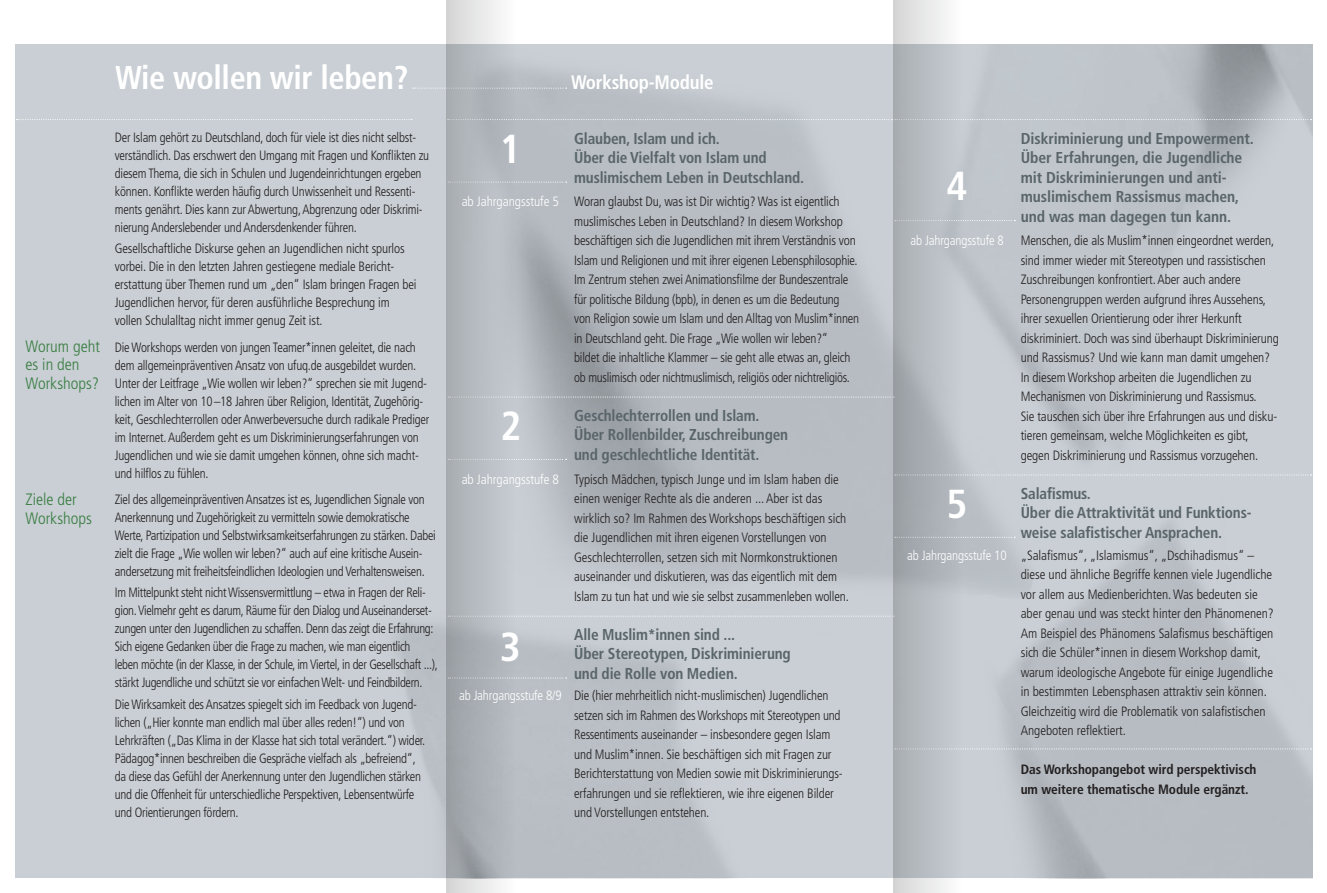
<style>
.page{position:relative;width:1327px;height:893px;background:#fff}
.page>*{position:absolute;margin:0;border:0;box-sizing:border-box;transform-origin:0 0}
.t1{font:700 condensed 40.5px "Frutiger";color:#fff}
.t2{font:700 condensed 33px "Frutiger";letter-spacing:-.01em;color:#fff}
.t3{font:700 condensed 19.5px "Frutiger";letter-spacing:-.01em;color:#fff}
.t4{font:300 condensed 16.5px/18.9px "Frutiger";color:#387c41}
.t5{font:700 condensed 15.75px/19.5px "Frutiger";letter-spacing:-.01em;color:#59656b}
.t6{font:300 condensed 13.5px/19.5px "Frutiger";letter-spacing:-.015em;color:#231f20}
.t7{font:300 condensed 13.5px/18px "Frutiger";letter-spacing:-.015em;color:#231f20;scale:.95 1}
.t8{font:300 condensed 13.5px/18px "Frutiger";letter-spacing:-.015em;color:#231f20;scale:.94 1}
.t9{font:300 condensed 13.5px/19.5px "Frutiger";letter-spacing:-.015em;color:#231f20;scale:.96 1}
.t10{font:300 condensed 13.5px "Frutiger";letter-spacing:-.01em;color:#fff}
.t11{font:700 condensed 13.5px/19.5px "Frutiger";letter-spacing:-.005em;color:#231f20}
</style>
<div class="page">
<div style="left:15px;top:45px;width:1297px;height:833px;background:#c9cfd4"></div>
<img style="left:397px;top:45px;width:915px;height:833px">
<svg style="left:16px;top:119px;width:396px;height:1px"></svg>
<svg style="left:514px;top:119px;width:797px;height:1px"></svg>
<svg style="left:514px;top:396px;width:379px;height:2px"></svg>
<svg style="left:514px;top:616px;width:379px;height:1px"></svg>
<svg style="left:961px;top:474px;width:350px;height:1px"></svg>
<svg style="left:961px;top:748px;width:350px;height:1px"></svg>
<svg style="left:514px;top:182px;width:53px;height:1px"></svg>
<svg style="left:413px;top:88px;width:154px;height:1px"></svg>
<svg style="left:961px;top:220px;width:54px;height:1px"></svg>
<svg style="left:514px;top:677px;width:53px;height:2px"></svg>
<svg style="left:514px;top:459px;width:53px;height:1px"></svg>
<svg style="left:961px;top:537px;width:54px;height:1px"></svg>
<svg style="left:893px;top:0;width:68px;height:893px"></svg>
<svg style="left:446px;top:0;width:68px;height:893px"></svg>
<h2 class="t2" style="left:115px;top:58px;width:295px">Wie wollen wir leben?</h2>
<h3 class="t3" style="left:571px;top:70px;width:144px">Workshop-Module</h3>
<p class="t4" style="left:26px;top:337px;width:76px">Worum geht es in den<br>Workshops?</p>
<p class="t4" style="left:26px;top:490px;width:68px">Ziele der<br>Workshops</p>
<p class="t7" style="left:115px;top:128px;width:332px">Der Islam gehört zu Deutschland, doch für viele ist dies nicht selbst&shy;verständlich. Das erschwert den Umgang mit Fragen und Konflikten zu diesem Thema, die sich in Schulen und Jugendeinrichtungen ergeben können. Konflikte werden häufig durch Unwissenheit und Ressenti&shy;ments genährt. Dies kann zur Abwertung, Abgrenzung oder Diskrimi&shy;nierung Anderslebender und Andersdenkender führen.</p>
<p class="t6" style="left:115px;top:240px;width:303px;line-height:18px">Gesellschaftliche Diskurse gehen an Jugendlichen nicht spurlos vorbei. Die in den letzten Jahren gestiegene mediale Bericht&shy;erstattung über Themen rund um „den“ Islam bringen Fragen bei Jugendlichen hervor, für deren ausführliche Besprechung im vollen Schulalltag nicht immer genug Zeit ist.</p>
<p class="t7" style="left:115px;top:338px;width:333px">Die Workshops werden von jungen Teamer*innen geleitet, die nach dem allgemeinpräventiven Ansatz von ufuq.de ausgebildet wurden.<br>Unter der Leitfrage „Wie wollen wir leben?“ sprechen sie mit Jugend&shy;lichen im Alter von 10–18 Jahren über Religion, Identität, Zugehörig&shy;keit, Geschlechterrollen oder Anwerbeversuche durch radikale Prediger im Internet. Außerdem geht es um Diskriminierungserfahrungen von Jugendlichen und wie sie damit umgehen können, ohne sich macht&shy;und hilflos zu fühlen.</p>
<p class="t8" style="left:115px;top:491px;width:343px">Ziel des allgemeinpräventiven Ansatzes ist es, Jugendlichen Signale von Anerkennung und Zugehörigkeit zu vermitteln sowie demokratische Werte, Partizipation und Selbstwirksamkeitserfahrungen zu stärken. Dabei zielt die Frage „Wie wollen wir leben?“ auch auf eine kritische Ausein&shy;andersetzung mit freiheitsfeindlichen Ideologien und Verhaltensweisen.</p>
<p class="t8" style="left:115px;top:584px;width:345px">Im Mittelpunkt steht nicht Wissensvermittlung – etwa in Fragen der Reli&shy;gion. Vielmehr geht es darum, Räume für den Dialog und Auseinanderset&shy;zungen unter den Jugendlichen zu schaffen. Denn das zeigt die Erfahrung:<br>Sich eigene Gedanken über die Frage zu machen, wie man eigentlich<br>leben möchte (in der Klasse, in der Schule, im Viertel, in der Gesellschaft ...), stärkt Jugendliche und schützt sie vor einfachen Welt- und Feindbildern.</p>
<p class="t7" style="left:115px;top:695px;width:328px">Die Wirksamkeit des Ansatzes spiegelt sich im Feedback von Jugend&shy;lichen („Hier konnte man endlich mal über alles reden!“) und von Lehrkräften („Das Klima in der Klasse hat sich total verändert.“) wider.<br>Pädagog*innen beschreiben die Gespräche vielfach als „befreiend“, da diese das Gefühl der Anerkennung unter den Jugendlichen stärken und die Offenheit für unterschiedliche Perspektiven, Lebensentwürfe und Orientierungen fördern.</p>
<h1 class="t1" style="left:500px;top:125px;width:23px">1</h1>
<p class="t10" style="left:462px;top:194px;width:99px">ab Jahrgangsstufe 5</p>
<h1 class="t1" style="left:500px;top:402px;width:23px">2</h1>
<p class="t10" style="left:462px;top:471px;width:99px">ab Jahrgangsstufe 8</p>
<h1 class="t1" style="left:500px;top:623px;width:23px">3</h1>
<p class="t10" style="left:459px;top:688px;width:104px">ab Jahrgangsstufe 8/9</p>
<p class="t5" style="left:574px;top:128px;width:231px">Glauben, Islam und ich.<br>Über die Vielfalt von Islam und muslimischem Leben in Deutschland.</p>
<p class="t6" style="left:574px;top:192px;width:286px">Woran glaubst Du, was ist Dir wichtig? Was ist eigentlich muslimisches Leben in Deutschland? In diesem Workshop beschäftigen sich die Jugendlichen mit ihrem Verständnis von Islam und Religionen und mit ihrer eigenen Lebensphilosophie.<br>Im Zentrum stehen zwei Animationsfilme der Bundeszentrale für politische Bildung (bpb), in denen es um die Bedeutung von Religion sowie um Islam und den Alltag von Muslim*innen in Deutschland geht. Die Frage „Wie wollen wir leben?“<br>bildet die inhaltliche Klammer – sie geht alle etwas an, gleich ob muslimisch oder nichtmuslimisch, religiös oder nichtreligiös.</p>
<p class="t5" style="left:574px;top:406px;width:215px">Geschlechterrollen und Islam.<br>Über Rollenbilder, Zuschreibungen und geschlechtliche Identität.</p>
<p class="t6" style="left:574px;top:469px;width:276px">Typisch Mädchen, typisch Junge und im Islam haben die einen weniger Rechte als die anderen ... Aber ist das wirklich so? Im Rahmen des Workshops beschäftigen sich die Jugendlichen mit ihren eigenen Vorstellungen von Geschlechterrollen, setzen sich mit Normkonstruktionen auseinander und diskutieren, was das eigentlich mit dem Islam zu tun hat und wie sie selbst zusammenleben wollen.</p>
<p class="t5" style="left:574px;top:624px;width:218px">Alle Muslim*innen sind ...<br>Über Stereotypen, Diskriminierung und die Rolle von Medien.</p>
<p class="t9" style="left:574px;top:686px;width:281px">Die (hier mehrheitlich nicht-muslimischen) Jugendlichen setzen sich im Rahmen des Workshops mit Stereotypen und Ressentiments auseinander – insbesondere gegen Islam und Muslim*innen. Sie beschäftigen sich mit Fragen zur Berichterstattung von Medien sowie mit Diskriminierungs&shy;erfahrungen und sie reflektieren, wie ihre eigenen Bilder und Vorstellungen entstehen.</p>
<h1 class="t1" style="left:946px;top:162px;width:23px">4</h1>
<p class="t10" style="left:910px;top:233px;width:95px">ab Jahrgangsstufe 8</p>
<h1 class="t1" style="left:946px;top:480px;width:23px">5</h1>
<p class="t10" style="left:907px;top:547px;width:101px">ab Jahrgangsstufe 10</p>
<p class="t5" style="left:1020px;top:128px;width:235px">Diskriminierung und Empowerment.<br>Über Erfahrungen, die Jugendliche mit Diskriminierungen und anti&shy;muslimischem Rassismus machen, und was man dagegen tun kann.</p>
<p class="t6" style="left:1020px;top:231px;width:260px">Menschen, die als Muslim*innen eingeordnet werden, sind immer wieder mit Stereotypen und rassistischen Zuschreibungen konfrontiert. Aber auch andere Personengruppen werden aufgrund ihres Aussehens, ihrer sexuellen Orientierung oder ihrer Herkunft diskriminiert. Doch was sind überhaupt Diskriminierung und Rassismus? Und wie kann man damit umgehen?<br>In diesem Workshop arbeiten die Jugendlichen zu Mechanismen von Diskriminierung und Rassismus.<br>Sie tauschen sich über ihre Erfahrungen aus und disku&shy;tieren gemeinsam, welche Möglichkeiten es gibt, gegen Diskriminierung und Rassismus vorzugehen.</p>
<p class="t5" style="left:1020px;top:484px;width:232px">Salafismus.<br>Über die Attraktivität und Funktions&shy;weise salafistischer Ansprachen.</p>
<p class="t6" style="left:1020px;top:545px;width:254px">„Salafismus“, „Islamismus“, „Dschihadismus“ – diese und ähnliche Begriffe kennen viele Jugendliche vor allem aus Medienberichten. Was bedeuten sie aber genau und was steckt hinter den Phänomenen?<br>Am Beispiel des Phänomens Salafismus beschäftigen sich die Schüler*innen in diesem Workshop damit, warum ideologische Angebote für einige Jugendliche in bestimmten Lebensphasen attraktiv sein können.<br>Gleichzeitig wird die Problematik von salafistischen Angeboten reflektiert.</p>
<p class="t11" style="left:1020px;top:760px;width:237px">Das Workshopangebot wird perspektivisch um weitere thematische Module ergänzt.</p>
</div>
